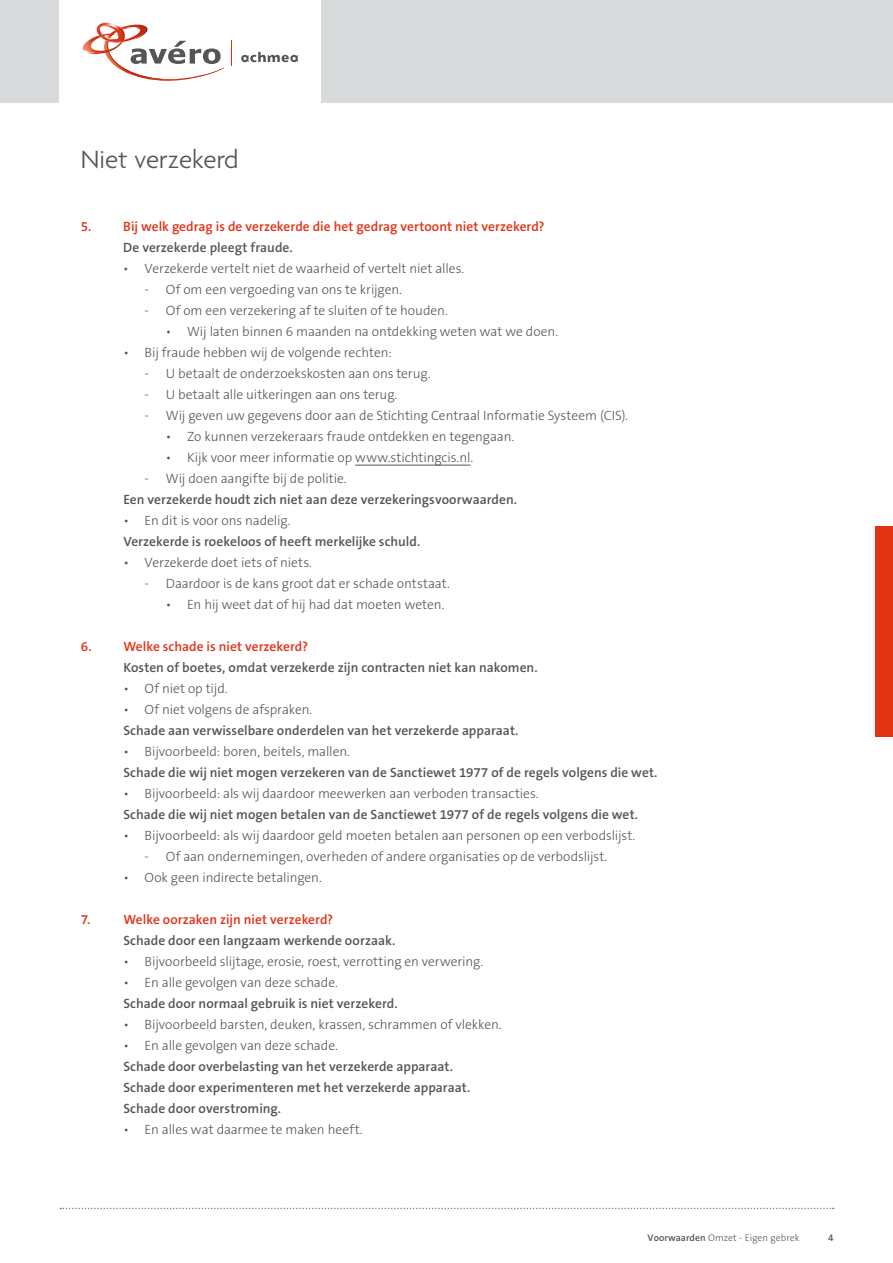
<style>
.page{position:relative;width:893px;height:1263px;background:#fff}
.page>*{position:absolute;margin:0;border:0;box-sizing:border-box;transform-origin:0 0}
.t1{font:300 27px "Agenda";color:#555}
.t2{font:300 13.5px "The Sans B3";letter-spacing:-.005em;color:#555}
.t3{font:600 13.5px/21px "The Sans B6";letter-spacing:.005em;color:#555}
.t4{font:600 13.5px "The Sans B6";color:#e13214}
.t5{font:300 9.75px "The Sans B3";letter-spacing:.005em;color:#555}
.s1{font-family:"The Sans B6";font-weight:600}
</style>
<div class="page">
<div style="left:0;top:0;width:893px;height:103px;background:#d9dadb"></div>
<div style="left:60px;top:0;width:261px;height:103px;background:#fff"></div>
<svg style="left:241px;top:52px;width:57px;height:10px"></svg>
<svg style="left:83px;top:22px;width:141px;height:59px"></svg>
<svg style="left:231px;top:41px;width:1px;height:25px"></svg>
<svg style="left:60px;top:1208px;width:774px;height:1px"></svg>
<hr style="left:355px;top:465px;width:115px;height:1px;background:#555">
<div style="left:876px;top:526px;width:17px;height:211px;background:#e13214"></div>
<h1 class="t1" style="left:81px;top:145px;width:159px">Niet verzekerd</h1>
<p class="t4" style="left:81px;top:219px;width:465px">5. Bij welk gedrag is de verzekerde die het gedrag vertoont niet verzekerd?</p>
<p class="t3" style="left:123px;top:238px;width:171px">De verzekerde pleegt fraude.</p>
<p class="t2" style="left:123px;top:262px;width:343px">• Verzekerde vertelt niet de waarheid of vertelt niet alles.</p>
<p class="t2" style="left:145px;top:283px;width:259px">- Of om een vergoeding van ons te krijgen.</p>
<p class="t2" style="left:145px;top:304px;width:305px">- Of om een verzekering af te sluiten of te houden.</p>
<p class="t2" style="left:166px;top:325px;width:394px">• Wij laten binnen 6 maanden na ontdekking weten wat we doen.</p>
<p class="t2" style="left:123px;top:346px;width:270px">• Bij fraude hebben wij de volgende rechten:</p>
<p class="t2" style="left:145px;top:367px;width:287px">- U betaalt de onderzoekskosten aan ons terug.</p>
<p class="t2" style="left:145px;top:388px;width:254px">- U betaalt alle uitkeringen aan ons terug.</p>
<p class="t2" style="left:145px;top:409px;width:485px">- Wij geven uw gegevens door aan de Stichting Centraal Informatie Systeem (CIS).</p>
<p class="t2" style="left:166px;top:430px;width:350px">• Zo kunnen verzekeraars fraude ontdekken en tegengaan.</p>
<p class="t2" style="left:166px;top:451px;width:309px">• Kijk voor meer informatie op www.stichtingcis.nl.</p>
<p class="t2" style="left:145px;top:472px;width:204px">- Wij doen aangifte bij de politie.</p>
<p class="t3" style="left:123px;top:490px;width:395px">Een verzekerde houdt zich niet aan deze verzekeringsvoorwaarden.</p>
<p class="t2" style="left:123px;top:514px;width:169px">• En dit is voor ons nadelig.</p>
<p class="t3" style="left:123px;top:532px;width:299px">Verzekerde is roekeloos of heeft merkelijke schuld.</p>
<p class="t2" style="left:123px;top:556px;width:190px">• Verzekerde doet iets of niets.</p>
<p class="t2" style="left:145px;top:577px;width:307px">- Daardoor is de kans groot dat er schade ontstaat.</p>
<p class="t2" style="left:166px;top:598px;width:280px">• En hij weet dat of hij had dat moeten weten.</p>
<p class="t4" style="left:81px;top:639px;width:229px">6. Welke schade is niet verzekerd?</p>
<p class="t3" style="left:123px;top:658px;width:416px">Kosten of boetes, omdat verzekerde zijn contracten niet kan nakomen.</p>
<p class="t2" style="left:123px;top:682px;width:106px">• Of niet op tijd.</p>
<p class="t2" style="left:123px;top:703px;width:191px">• Of niet volgens de afspraken.</p>
<p class="t3" style="left:123px;top:721px;width:397px">Schade aan verwisselbare onderdelen van het verzekerde apparaat.</p>
<p class="t2" style="left:123px;top:745px;width:228px">• Bijvoorbeeld: boren, beitels, mallen.</p>
<p class="t3" style="left:123px;top:763px;width:536px">Schade die wij niet mogen verzekeren van de Sanctiewet 1977 of de regels volgens die wet.</p>
<p class="t2" style="left:123px;top:787px;width:417px">• Bijvoorbeeld: als wij daardoor meewerken aan verboden transacties.</p>
<p class="t3" style="left:123px;top:805px;width:516px">Schade die wij niet mogen betalen van de Sanctiewet 1977 of de regels volgens die wet.</p>
<p class="t2" style="left:123px;top:829px;width:514px">• Bijvoorbeeld: als wij daardoor geld moeten betalen aan personen op een verbodslijst.</p>
<p class="t2" style="left:145px;top:850px;width:464px">- Of aan ondernemingen, overheden of andere organisaties op de verbodslijst.</p>
<p class="t2" style="left:123px;top:871px;width:200px">• Ook geen indirecte betalingen.</p>
<p class="t4" style="left:81px;top:913px;width:11px">7.</p>
<p class="t4" style="left:123px;top:913px;width:211px">Welke oorzaken zijn niet verzekerd?</p>
<p class="t3" style="left:123px;top:931px;width:273px">Schade door een langzaam werkende oorzaak.</p>
<p class="t2" style="left:123px;top:955px;width:361px">• Bijvoorbeeld slijtage, erosie, roest, verrotting en verwering.</p>
<p class="t2" style="left:123px;top:976px;width:216px">• En alle gevolgen van deze schade.</p>
<p class="t3" style="left:123px;top:994px;width:276px">Schade door normaal gebruik is niet verzekerd.</p>
<p class="t2" style="left:123px;top:1018px;width:380px">• Bijvoorbeeld barsten, deuken, krassen, schrammen of vlekken.</p>
<p class="t2" style="left:123px;top:1039px;width:216px">• En alle gevolgen van deze schade.</p>
<p class="t3" style="left:123px;top:1057px;width:348px">Schade door overbelasting van het verzekerde apparaat.<br>Schade door experimenteren met het verzekerde apparaat.<br>Schade door overstroming.</p>
<p class="t2" style="left:123px;top:1123px;width:241px">• En alles wat daarmee te maken heeft.</p>
<p class="t5" style="left:648px;top:1233px;width:153px"><span class="s1">Voorwaarden</span> Omzet - Eigen gebrek</p>
<p class="t5" style="left:828px;top:1233px;width:7px">4</p>
</div>
